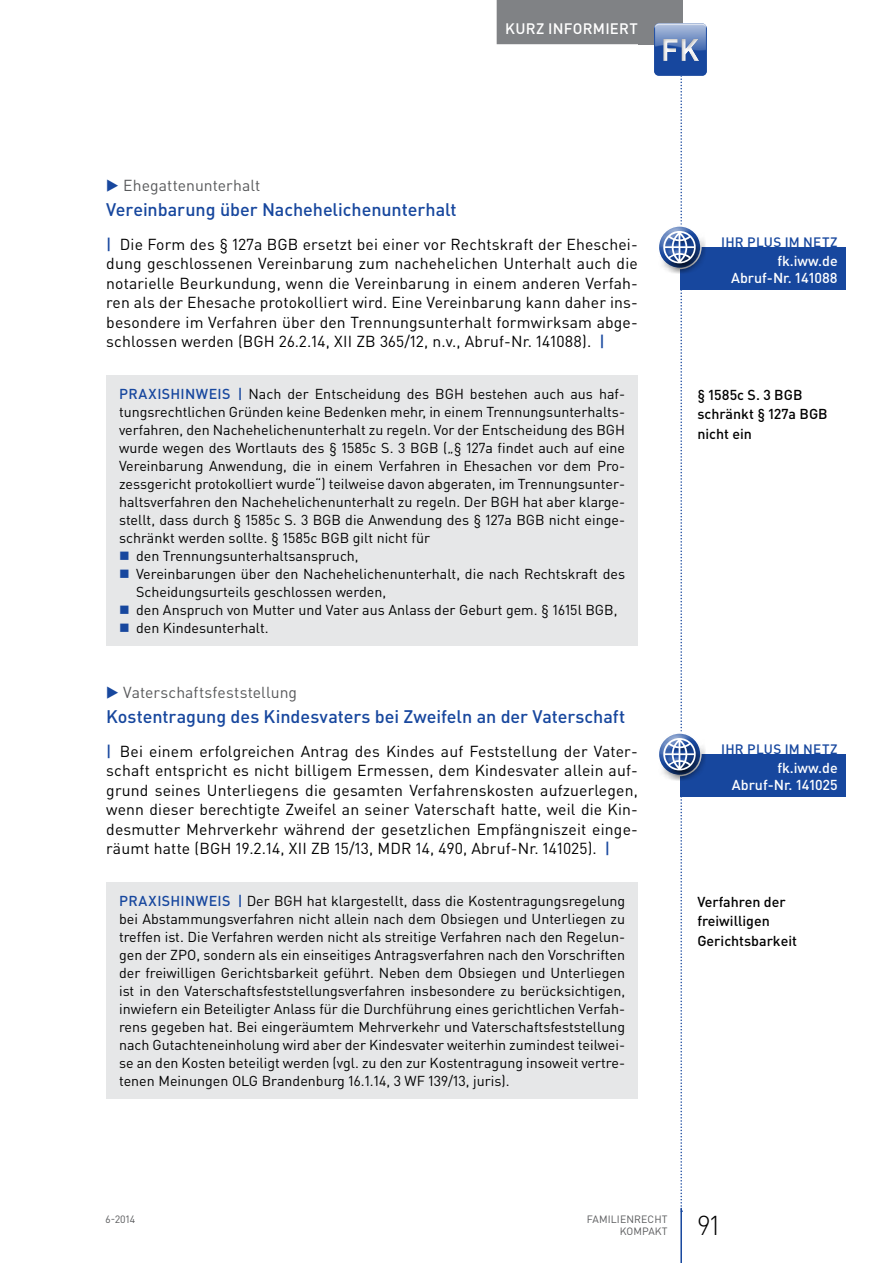
<style>
.page{position:relative;width:893px;height:1263px;background:#fff}
.page>*{position:absolute;margin:0;border:0;box-sizing:border-box;transform-origin:0 0}
.t1{font:300 27px "DIN Pro";color:#000}
.t2{font:500 18px "DIN Pro";letter-spacing:-.005em;color:#17479e}
.t3{font:15.75px/19.5px "DIN Pro";letter-spacing:.01em;color:#000;text-align:justify}
.t4{font:15.75px "DIN Pro";color:#58595b}
.t5{font:500 15px "DIN Pro";letter-spacing:.015em;color:#fff}
.t6{font:14.25px/18px "DIN Pro";color:#000;text-align:justify}
.t7{font:500 14.25px/19.5px "DIN Pro";color:#000}
.t8{font:500 14.25px/17.2px "DIN Pro";color:#fff;text-align:right}
.t9{font:500 13.5px "DIN Pro";letter-spacing:.02em;color:#17479e}
.t10{font:10.5px/12.8px "DIN Pro";letter-spacing:.01em;color:#58595b;text-align:right}
.s1{color:#17479e}
.s2{font-weight:500;color:#17479e}
</style>
<div class="page">
<div style="left:638px;top:0;width:44px;height:44px;background:#808285"></div>
<hr style="left:680px;top:1208px;width:2px;height:55px;background:#17479e">
<img style="left:654px;top:23px;width:53px;height:53px">
<div style="left:661px;top:37px;width:39px;height:24px;background:#000;opacity:.3"></div>
<div style="left:497px;top:0;width:149px;height:44px;background:#808285"></div>
<div style="left:106px;top:375px;width:532px;height:271px;background:#e6e7e8"></div>
<div style="left:680px;top:247px;width:166px;height:43px;background:#17479e"></div>
<div style="left:657px;top:232px;width:50px;height:42px;background:#000;opacity:.75"></div>
<div style="left:106px;top:882px;width:532px;height:217px;background:#e6e7e8"></div>
<div style="left:680px;top:754px;width:166px;height:43px;background:#17479e"></div>
<div style="left:657px;top:739px;width:50px;height:42px;background:#000;opacity:.75"></div>
<svg style="left:663px;top:0;width:36px;height:1212px"></svg>
<p class="t5" style="left:505px;top:18px;width:134px">Kurz informiert</p>
<p class="t4" style="left:106px;top:175px;width:156px"><span class="s1">▶</span> Ehegattenunterhalt</p>
<p class="t2" style="left:106px;top:197px;width:352px">Vereinbarung über Nachehelichenunterhalt</p>
<p class="t3" style="left:106px;top:234px;width:533px"><span class="s2">|</span> Die Form des § 127a BGB ersetzt bei einer vor Rechtskraft der Eheschei&shy;dung geschlossenen Vereinbarung zum nachehelichen Unterhalt auch die notarielle Beurkundung, wenn die Vereinbarung in einem anderen Verfah&shy;ren als der Ehesache protokolliert wird. Eine Vereinbarung kann daher ins&shy;besondere im Verfahren über den Trennungsunterhalt formwirksam abge&shy;schlossen werden (BGH 26.2.14, XII ZB 365/12, n.v., Abruf-Nr. 141088). <span class="s2">|</span></p>
<p class="t6" style="left:119px;top:384px;width:507px"><span class="s2">PRAXISHINWEIS |</span> Nach der Entscheidung des BGH bestehen auch aus haf-</p>
<p class="t6" style="left:119px;top:402px;width:508px">tungsrechtlichen Gründen keine Bedenken mehr, in einem Trennungsunterhalts-</p>
<p class="t6" style="left:119px;top:420px;width:507px">verfahren, den Nachehelichenunterhalt zu regeln. Vor der Entscheidung des BGH</p>
<p class="t6" style="left:119px;top:438px;width:508px">wurde wegen des Wortlauts des § 1585c S. 3 BGB („§ 127a findet auch auf eine</p>
<p class="t6" style="left:119px;top:456px;width:508px">Vereinbarung Anwendung, die in einem Verfahren in Ehesachen vor dem Pro-</p>
<p class="t6" style="left:119px;top:474px;width:507px">zessgericht protokolliert wurde“) teilweise davon abgeraten, im Trennungsunter-</p>
<p class="t6" style="left:119px;top:492px;width:508px">haltsverfahren den Nachehelichenunterhalt zu regeln. Der BGH hat aber klarge-</p>
<p class="t6" style="left:119px;top:510px;width:507px">stellt, dass durch § 1585c S. 3 BGB die Anwendung des § 127a BGB nicht einge-</p>
<p class="t6" style="left:119px;top:528px;width:312px">schränkt werden sollte. § 1585c BGB gilt nicht für</p>
<p class="t6" style="left:136px;top:546px;width:224px">den Trennungsunterhaltsanspruch,</p>
<p class="t6" style="left:136px;top:564px;width:491px">Vereinbarungen über den Nachehelichenunterhalt, die nach Rechtskraft des</p>
<p class="t6" style="left:136px;top:582px;width:252px">Scheidungsurteils geschlossen werden,</p>
<p class="t6" style="left:136px;top:600px;width:483px">den Anspruch von Mutter und Vater aus Anlass der Geburt gem. § 1615l BGB,</p>
<p class="t6" style="left:136px;top:618px;width:134px">den Kindesunterhalt.</p>
<p class="t4" style="left:106px;top:682px;width:192px"><span class="s1">▶</span> Vaterschaftsfeststellung</p>
<p class="t2" style="left:106px;top:704px;width:521px">Kostentragung des Kindesvaters bei Zweifeln an der Vaterschaft</p>
<p class="t3" style="left:106px;top:741px;width:533px"><span class="s2">|</span> Bei einem erfolgreichen Antrag des Kindes auf Feststellung der Vater&shy;schaft entspricht es nicht billigem Ermessen, dem Kindesvater allein auf&shy;grund seines Unterliegens die gesamten Verfahrenskosten aufzuerlegen, wenn dieser berechtigte Zweifel an seiner Vaterschaft hatte, weil die Kin&shy;desmutter Mehrverkehr während der gesetzlichen Empfängniszeit einge&shy;räumt hatte (BGH 19.2.14, XII ZB 15/13, MDR 14, 490, Abruf-Nr. 141025). <span class="s2">|</span></p>
<p class="t6" style="left:119px;top:891px;width:508px"><span class="s2">PRAXISHINWEIS |</span> Der BGH hat klargestellt, dass die Kostentragungsregelung bei Abstammungsverfahren nicht allein nach dem Obsiegen und Unterliegen zu treffen ist. Die Verfahren werden nicht als streitige Verfahren nach den Regelun&shy;gen der ZPO, sondern als ein einseitiges Antragsverfahren nach den Vorschriften der freiwilligen Gerichtsbarkeit geführt. Neben dem Obsiegen und Unterliegen ist in den Vaterschaftsfeststellungsverfahren insbesondere zu berücksichtigen, inwiefern ein Beteiligter Anlass für die Durchführung eines gerichtlichen Verfah&shy;rens gegeben hat. Bei eingeräumtem Mehrverkehr und Vaterschaftsfeststellung nach Gutachteneinholung wird aber der Kindesvater weiterhin zumindest teilwei&shy;se an den Kosten beteiligt werden (vgl. zu den zur Kostentragung insoweit vertre&shy;tenen Meinungen OLG Brandenburg 16.1.14, 3 WF 139/13, juris).</p>
<p class="t9" style="left:721px;top:233px;width:92px">IHR PLUS IM NETZ</p>
<p class="t8" style="left:731px;top:252px;width:108px">fk.iww.de<br>Abruf-N r. 141088</p>
<p class="t7" style="left:697px;top:384px;width:132px">§ 1585c S. 3 BGB schränkt § 127a BGB nicht ein</p>
<p class="t9" style="left:721px;top:740px;width:92px">IHR PLUS IM NETZ</p>
<p class="t8" style="left:732px;top:759px;width:107px">fk.iww.de<br>Abruf-N r. 141025</p>
<p class="t7" style="left:697px;top:891px;width:101px">Verfahren der freiwilligen<br>Gerichtsbarkeit</p>
<p class="t10" style="left:106px;top:1212px;width:31px">6-2014</p>
<p class="t10" style="left:587px;top:1212px;width:82px">FAMILIENRECHT<br>KOMPAKT</p>
<h1 class="t1" style="left:697px;top:1207px;width:24px">91</h1>
</div>
